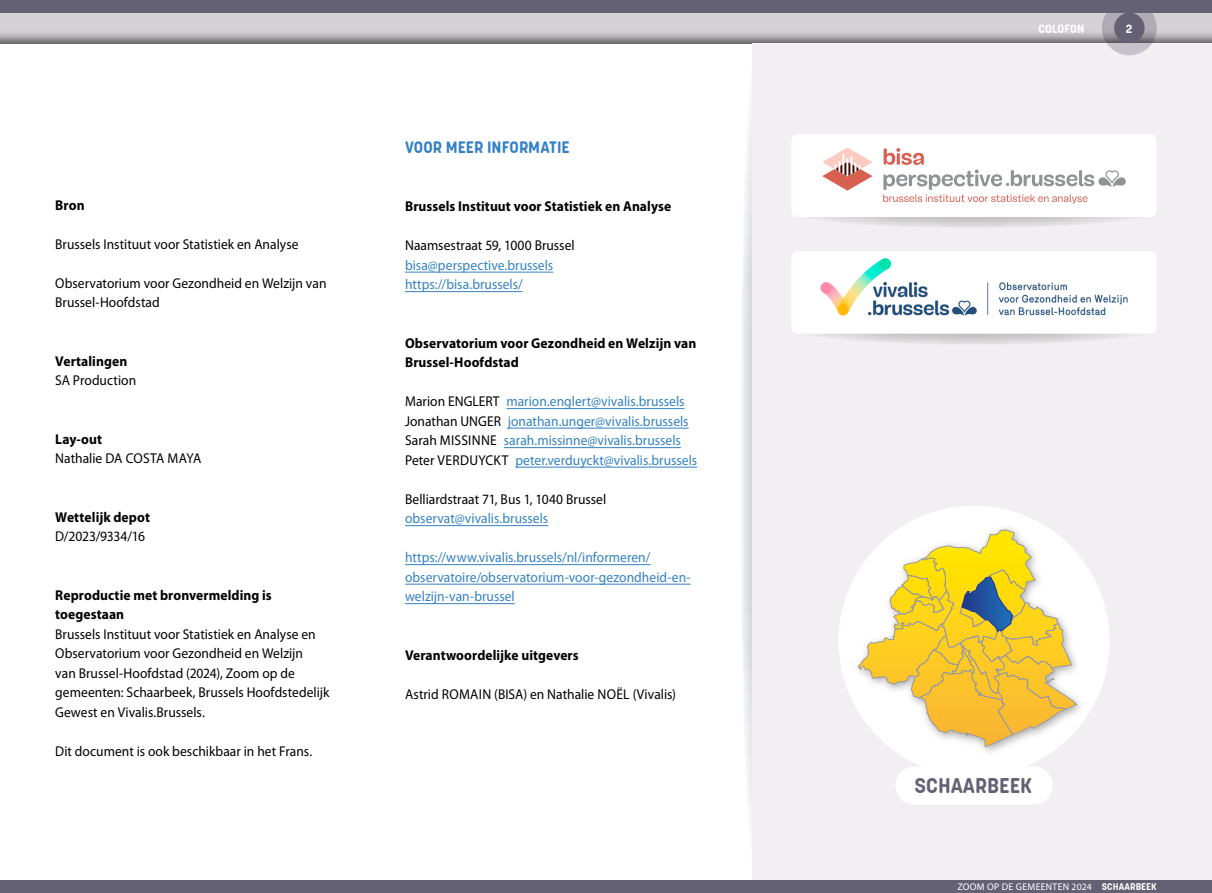
<style>
.page{position:relative;width:1212px;height:893px;background:#fff}
.page>*{position:absolute;margin:0;border:0;box-sizing:border-box;transform-origin:0 0}
.t1{font:700 21.3px "Korolev Rounded";color:#656174}
.t2{font:700 16.5px "Korolev Rounded";color:#3381c4}
.t3{font:14.25px/19.5px "Myriad Pro";letter-spacing:.005em;color:#000;scale:.95 1}
.t4{font:14.25px/19.5px "Myriad Pro";letter-spacing:.005em;color:#3381c4;scale:.95 1}
.t5{font:700 14.25px/19.5px "Myriad Pro";letter-spacing:.005em;color:#000;scale:.95 1}
.t6{font:14.25px "Myriad Pro";letter-spacing:-.02em;color:#000;scale:.95 1}
.t7{font:700 12px "Korolev Rounded";letter-spacing:.005em;color:#fff}
.t8{font:9.75px "Myriad Pro";letter-spacing:.03em;color:#fff}
.s1{color:#000}
.s2{font-family:"Korolev Rounded";font-weight:700}
</style>
<div class="page">
<div style="left:0;top:0;width:1212px;height:44px;background:#000;opacity:.6"></div>
<div style="left:0;top:880px;width:1212px;height:13px;background:#656174"></div>
<svg style="left:740px;top:46px;width:30px;height:834px;fill:#ebecee"></svg>
<div style="left:753px;top:43px;width:459px;height:837px;background:#f1eff1"></div>
<hr style="left:405px;top:272px;width:148px;height:1px;background:#3381c4">
<hr style="left:405px;top:291px;width:118px;height:1px;background:#3381c4">
<hr style="left:506px;top:408px;width:178px;height:1px;background:#3381c4">
<hr style="left:508px;top:428px;width:181px;height:1px;background:#3381c4">
<hr style="left:504px;top:447px;width:177px;height:1px;background:#3381c4">
<hr style="left:515px;top:467px;width:182px;height:1px;background:#3381c4">
<hr style="left:405px;top:525px;width:143px;height:1px;background:#3381c4">
<hr style="left:405px;top:564px;width:245px;height:1px;background:#3381c4">
<hr style="left:405px;top:584px;width:286px;height:1px;background:#3381c4">
<hr style="left:405px;top:603px;width:110px;height:1px;background:#3381c4">
<div style="left:838px;top:506px;width:271px;height:271px;background:#fff;border-radius:50%"></div>
<svg style="left:857px;top:529px;width:223px;height:218px"></svg>
<div style="left:895px;top:766px;width:158px;height:39px;background:#fff;border-radius:19px"></div>
<svg style="left:1102px;top:1px;width:55px;height:54px"></svg>
<div style="left:1114px;top:13px;width:30px;height:30px;background:#656174;border-radius:50%"></div>
<div style="left:0;top:0;width:1212px;height:13px;background:#656174"></div>
<svg style="left:791px;top:197px;width:366px;height:31px"></svg>
<div style="left:791px;top:134px;width:366px;height:83px;background:#fff;border-radius:6px"></div>
<svg style="left:822px;top:148px;width:50px;height:43px"></svg>
<svg style="left:883px;top:148px;width:243px;height:56px"></svg>
<svg style="left:791px;top:314px;width:366px;height:31px"></svg>
<div style="left:791px;top:251px;width:366px;height:83px;background:#fff;border-radius:6px"></div>
<img style="left:820px;top:258px;width:308px;height:58px">
<p class="t5" style="left:55px;top:194px;width:32px">Bron</p>
<p class="t3" style="left:55px;top:234px;width:258px">Brussels Instituut voor Statistiek en Analyse</p>
<p class="t3" style="left:55px;top:273px;width:287px">Observatorium voor Gezondheid en Welzijn van<br>Brussel-Hoofdstad</p>
<p class="t5" style="left:55px;top:350px;width:77px">Vertalingen</p>
<p class="t3" style="left:55px;top:370px;width:87px">SA Production</p>
<p class="t5" style="left:55px;top:428px;width:51px">Lay-out</p>
<p class="t3" style="left:55px;top:448px;width:155px">Nathalie DA COSTA MAYA</p>
<p class="t5" style="left:55px;top:506px;width:101px">Wettelijk depot</p>
<p class="t6" style="left:55px;top:527px;width:96px">D/2023/9334/16</p>
<p class="t5" style="left:55px;top:584px;width:229px">Reproductie met bronvermelding is toegestaan</p>
<p class="t3" style="left:55px;top:624px;width:290px">Brussels Instituut voor Statistiek en Analyse en Observatorium voor Gezondheid en Welzijn<br>van Brussel-Hoofdstad (2024), Zoom op de gemeenten: Schaarbeek, Brussels Hoofdstedelijk Gewest en Vivalis.Brussels.</p>
<p class="t3" style="left:55px;top:741px;width:272px">Dit document is ook beschikbaar in het Frans.</p>
<p class="t2" style="left:405px;top:137px;width:166px">VOOR MEER INFORMATIE</p>
<p class="t5" style="left:405px;top:196px;width:282px">Brussels Instituut voor Statistiek en Analyse</p>
<p class="t3" style="left:405px;top:236px;width:180px">Naamsestraat 59, 1000 Brussel</p>
<p class="t4" style="left:405px;top:255px;width:158px">bisa@perspective.brussels https://bisa.brussels/</p>
<p class="t5" style="left:405px;top:333px;width:308px">Observatorium voor Gezondheid en Welzijn van<br>Brussel-Hoofdstad</p>
<p class="t4" style="left:405px;top:392px;width:309px"><span class="s1">Marion ENGLERT</span> marion.englert@vivalis.brussels <span class="s1">Jonathan UNGER</span> jonathan.unger@vivalis.brussels <span class="s1">Sarah MISSINNE</span> sarah.missinne@vivalis.brussels <span class="s1">Peter VERDUYCKT</span> peter.verduyckt@vivalis.brussels</p>
<p class="t3" style="left:405px;top:489px;width:213px">Belliardstraat 71, Bus 1, 1040 Brussel</p>
<p class="t4" style="left:405px;top:509px;width:152px">observat@vivalis.brussels</p>
<p class="t4" style="left:405px;top:548px;width:302px">https://www.vivalis.brussels/nl/informeren/ observatoire/observatorium-voor-gezondheid-en&shy;welzijn-van-brussel</p>
<p class="t5" style="left:405px;top:645px;width:184px">Verantwoordelijke uitgevers</p>
<p class="t3" style="left:405px;top:684px;width:287px">Astrid ROMAIN (BISA) en Nathalie NOËL (Vivalis)</p>
<p class="t7" style="left:1038px;top:21px;width:47px">COLOFON</p>
<p class="t7" style="left:1126px;top:21px;width:8px">2</p>
<h1 class="t1" style="left:914px;top:772px;width:119px">SCHAARBEEK</h1>
<p class="t8" style="left:957px;top:881px;width:201px">ZOOM OP DE GEMEENTEN 2024 <span class="s2">SCHAARBEEK</span></p>
</div>
